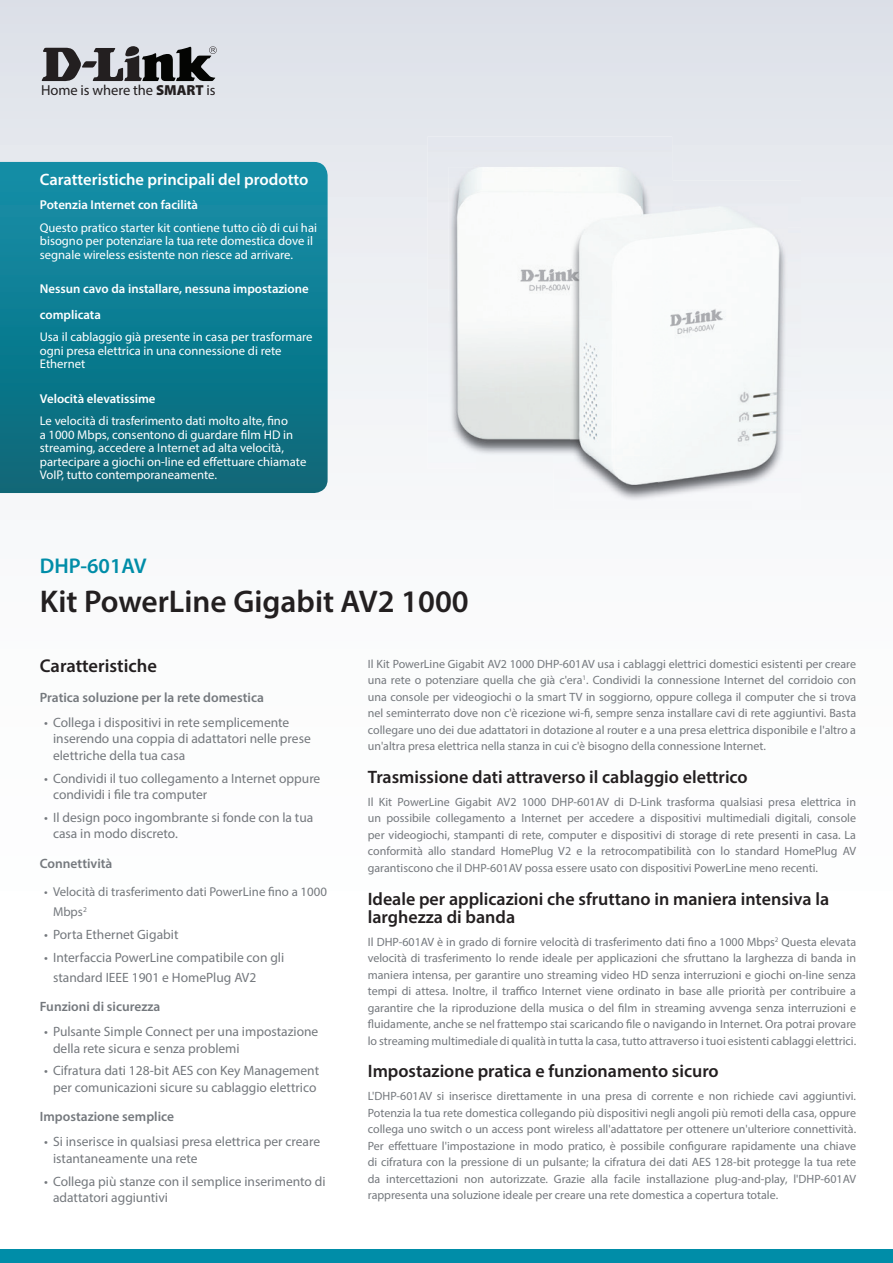
<style>
.page{position:relative;width:893px;height:1263px;background:#fff}
.page>*{position:absolute;margin:0;border:0;box-sizing:border-box;transform-origin:0 0}
.t1{font:600 31.5px "Myriad Pro";color:#231f20}
.t2{font:600 21.3px "Myriad Pro";color:#008da8}
.t3{font:600 18.6px "Myriad Pro";color:#231f20}
.t4{font:600 18px/18px "Myriad Pro";color:#231f20}
.t5{font:600 16.5px "Myriad Pro";color:#fff}
.t6{font:14.55px "Myriad Pro";letter-spacing:-.005em;color:#231f20}
.t7{font:13.5px/16.5px "Myriad Pro";color:#74787d}
.t8{font:600 13.5px "Myriad Pro";color:#74787d}
.t9{font:600 12.9px/25.5px "Myriad Pro";color:#fff}
.t10{font:12.9px/20px "Myriad Pro";color:#74787d}
.t11{font:12.6px/13.5px "Myriad Pro";color:#fff}
.t12{font:12px/16.5px "Myriad Pro";color:#74787d;text-align:justify}
.s1{font-weight:900}
</style>
<div class="page">
<svg style="left:0;top:0;width:893px;height:494px"></svg>
<div style="left:0;top:1249px;width:893px;height:14px;background:#008da8"></div>
<svg style="left:0;top:162px;width:328px;height:331px;background:#0f7c90"></svg>
<div style="left:428px;top:136px;width:244px;height:48px;background:#e6e9ee"></div>
<div style="left:428px;top:184px;width:48px;height:284px;background:#eff0f4"></div>
<img style="left:476px;top:455px;width:145px;height:13px">
<img style="left:449px;top:167px;width:151px;height:144px">
<img style="left:600px;top:167px;width:51px;height:14px">
<img style="left:449px;top:311px;width:105px;height:144px">
<div style="left:672px;top:181px;width:129px;height:46px;background:#e8eaef"></div>
<div style="left:787px;top:227px;width:14px;height:267px;background:#f0f2f5"></div>
<img style="left:554px;top:468px;width:17px;height:26px">
<img style="left:651px;top:181px;width:21px;height:26px">
<img style="left:554px;top:181px;width:97px;height:45px">
<img style="left:554px;top:226px;width:17px;height:229px">
<img style="left:672px;top:207px;width:115px;height:147px">
<img style="left:657px;top:354px;width:130px;height:144px">
<img style="left:571px;top:468px;width:86px;height:33px">
<img style="left:621px;top:207px;width:51px;height:261px">
<img style="left:571px;top:207px;width:80px;height:248px">
<svg style="left:42px;top:46px;width:175px;height:35px;background:#727376"></svg>
<p class="t6" style="left:41px;top:81px;width:176px">Home is where the <span class="s1">SMART</span> is</p>
<h3 class="t5" style="left:40px;top:169px;width:270px">Caratteristiche principali del prodotto</h3>
<p class="t9" style="left:40px;top:192px;width:160px">Potenzia Internet con facilità</p>
<p class="t11" style="left:40px;top:221px;width:279px">Questo pratico starter kit contiene tutto ciò di cui hai bisogno per potenziare la tua rete domestica dove il segnale wireless esistente non riesce ad arrivare.</p>
<p class="t9" style="left:40px;top:276px;width:270px">Nessun cavo da installare, nessuna impostazione complicata</p>
<p class="t11" style="left:40px;top:330px;width:274px">Usa il cablaggio già presente in casa per trasformare ogni presa elettrica in una connessione di rete<br>Ethernet</p>
<p class="t9" style="left:40px;top:385px;width:117px">Velocità elevatissime</p>
<p class="t11" style="left:40px;top:414px;width:268px">Le velocità di trasferimento dati molto alte, fino<br>a 1000 Mbps, consentono di guardare film HD in streaming, accedere a Internet ad alta velocità, partecipare a giochi on-line ed effettuare chiamate VoIP, tutto contemporaneamente.</p>
<h2 class="t2" style="left:40px;top:552px;width:108px">DHP-601AV</h2>
<h1 class="t1" style="left:40px;top:582px;width:430px">Kit PowerLine Gigabit AV2 1000</h1>
<h3 class="t3" style="left:40px;top:654px;width:119px">Caratteristiche</h3>
<p class="t8" style="left:40px;top:688px;width:226px">Pratica soluzione per la rete domestica</p>
<p class="t7" style="left:53px;top:714px;width:259px;text-indent:-9px">• Collega i dispositivi in rete semplicemente inserendo una coppia di adattatori nelle prese elettriche della tua casa</p>
<p class="t7" style="left:53px;top:769px;width:269px;text-indent:-9px">• Condividi il tuo collegamento a Internet oppure condividi i file tra computer</p>
<p class="t7" style="left:53px;top:809px;width:262px;text-indent:-9px">• Il design poco ingombrante si fonde con la tua casa in modo discreto.</p>
<p class="t8" style="left:40px;top:854px;width:74px">Connettività</p>
<p class="t10" style="left:53px;top:882px;width:275px;text-indent:-9px">• Velocità di trasferimento dati PowerLine fino a 1000<br>Mbps<sup>2</sup></p>
<p class="t7" style="left:44px;top:926px;width:136px">• Porta Ethernet Gigabit</p>
<p class="t7" style="left:53px;top:947px;width:233px;line-height:20px;text-indent:-9px">• Interfaccia PowerLine compatibile con gli standard IEEE 1901 e HomePlug AV2</p>
<p class="t8" style="left:40px;top:998px;width:122px">Funzioni di sicurezza</p>
<p class="t7" style="left:53px;top:1023px;width:267px;text-indent:-9px">• Pulsante Simple Connect per una impostazione della rete sicura e senza problemi</p>
<p class="t7" style="left:44px;top:1062px;width:277px;text-align:center">• Cifratura dati 128-bit AES con Key Management per comunicazioni sicure su cablaggio elettrico</p>
<p class="t8" style="left:40px;top:1108px;width:136px">Impostazione semplice</p>
<p class="t7" style="left:53px;top:1133px;width:269px;text-indent:-9px">• Si inserisce in qualsiasi presa elettrica per creare istantaneamente una rete</p>
<p class="t7" style="left:53px;top:1172px;width:274px;text-indent:-9px">• Collega più stanze con il semplice inserimento di adattatori aggiuntivi</p>
<p class="t12" style="left:368px;top:655px;width:490px">Il Kit PowerLine Gigabit AV2 1000 DHP-601AV usa i cablaggi elettrici domestici esistenti per creare una rete o potenziare quella che già c'era<sup>1</sup>. Condividi la connessione Internet del corridoio con una console per videogiochi o la smart TV in soggiorno, oppure collega il computer che si trova nel seminterrato dove non c'è ricezione wi-fi, sempre senza installare cavi di rete aggiuntivi. Basta collegare uno dei due adattatori in dotazione al router e a una presa elettrica disponibile e l'altro a un'altra presa elettrica nella stanza in cui c'è bisogno della connessione Internet.</p>
<h3 class="t4" style="left:368px;top:767px;width:381px">Trasmissione dati attraverso il cablaggio elettrico</h3>
<p class="t12" style="left:368px;top:793px;width:490px">Il Kit PowerLine Gigabit AV2 1000 DHP-601AV di D-Link trasforma qualsiasi presa elettrica in un possibile collegamento a Internet per accedere a dispositivi multimediali digitali, console per videogiochi, stampanti di rete, computer e dispositivi di storage di rete presenti in casa. La conformità allo standard HomePlug V2 e la retrocompatibilità con lo standard HomePlug AV garantiscono che il DHP-601AV possa essere usato con dispositivi PowerLine meno recenti.</p>
<h3 class="t4" style="left:368px;top:889px;width:463px">Ideale per applicazioni che sfruttano in maniera intensiva la larghezza di banda</h3>
<p class="t12" style="left:368px;top:933px;width:490px">Il DHP-601AV è in grado di fornire velocità di trasferimento dati fino a 1000 Mbps<sup>2</sup> Questa elevata velocità di trasferimento lo rende ideale per applicazioni che sfruttano la larghezza di banda in maniera intensa, per garantire uno streaming video HD senza interruzioni e giochi on-line senza tempi di attesa. Inoltre, il traffico Internet viene ordinato in base alle priorità per contribuire a garantire che la riproduzione della musica o del film in streaming avvenga senza interruzioni e fluidamente, anche se nel frattempo stai scaricando file o navigando in Internet. Ora potrai provare lo streaming multimediale di qualità in tutta la casa, tutto attraverso i tuoi esistenti cablaggi elettrici.</p>
<h3 class="t4" style="left:368px;top:1062px;width:352px">Impostazione pratica e funzionamento sicuro</h3>
<p class="t12" style="left:368px;top:1088px;width:490px">L'DHP-601AV si inserisce direttamente in una presa di corrente e non richiede cavi aggiuntivi.<br>Potenzia la tua rete domestica collegando più dispositivi negli angoli più remoti della casa, oppure collega uno switch o un access pont wireless all'adattatore per ottenere un'ulteriore connettività.<br>Per effettuare l'impostazione in modo pratico, è possibile configurare rapidamente una chiave di cifratura con la pressione di un pulsante; la cifratura dei dati AES 128-bit protegge la tua rete da intercettazioni non autorizzate. Grazie alla facile installazione plug-and-play, l'DHP-601AV rappresenta una soluzione ideale per creare una rete domestica a copertura totale.</p>
</div>
